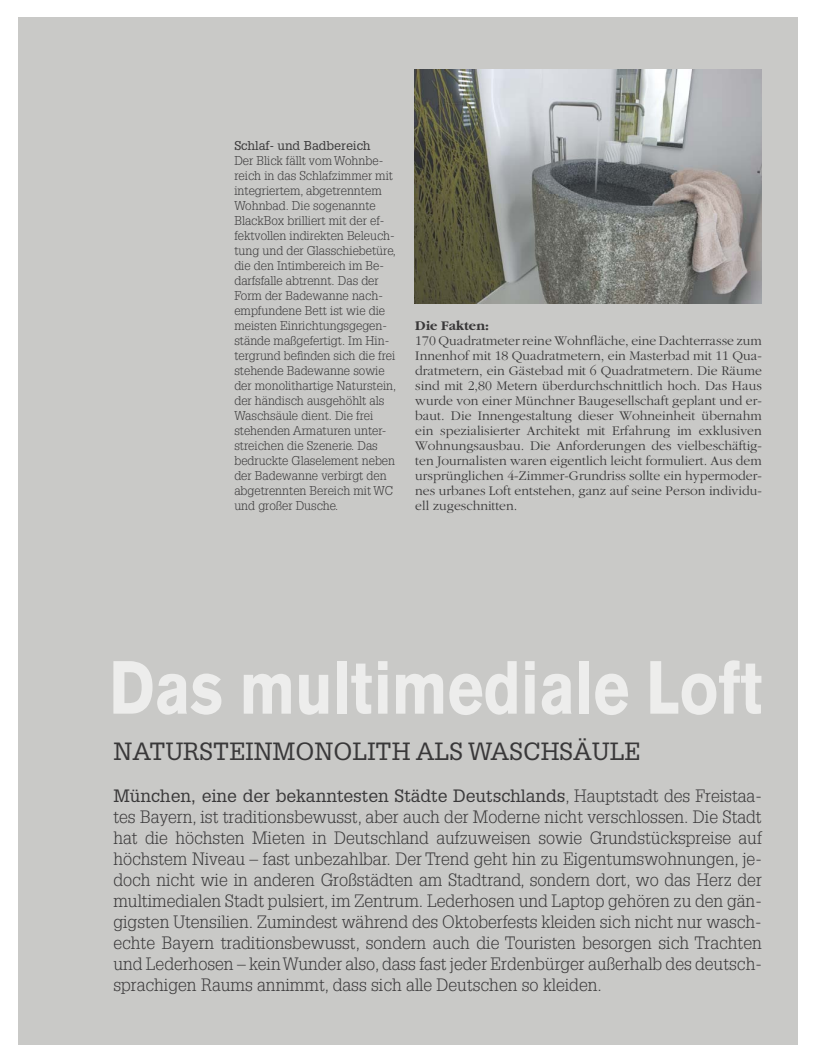
<style>
.page{position:relative;width:815px;height:1063px;background:#fff}
.page>*{position:absolute;margin:0;border:0;box-sizing:border-box;transform-origin:0 0}
.t1{font:700 74.38px "Akzidenz Grotesk BQ";color:#ededec;scale:.83 1}
.t2{font:24.38px "Glypha";color:#393839}
.t3{font:300 17.5px/21px "Glypha";color:#393839;text-align:justify}
.t4{font:300 13.75px/15px "Gs Garamond";color:#393839;text-align:justify}
.t5{font:700 13.75px "Gs Garamond";color:#393839}
.t6{font:300 12.5px/15px "Glypha";color:#393839}
.t7{font:12.5px "Glypha";color:#393839}
.s1{font-weight:400}
</style>
<div class="page">
<div style="left:18px;top:18px;width:779px;height:1027px;background:#c9c9c7"></div>
<img style="left:415px;top:70px;width:347px;height:234px">
<p class="t7" style="left:234px;top:141px;width:138px">Schlaf- und Badbereich</p>
<p class="t6" style="left:234px;top:154px;width:163px">Der Blick fällt vom Wohnbe&shy;reich in das Schlafzimmer mit integriertem, abgetrenntem<br>Wohnbad. Die sogenannte<br>BlackBox brilliert mit der ef&shy;fektvollen indirekten Beleuch&shy;tung und der Glasschiebetüre, die den Intimbereich im Be&shy;darfsfalle abtrennt. Das der<br>Form der Badewanne nach&shy;empfundene Bett ist wie die meisten Einrichtungsgegen&shy;stände maßgefertigt. Im Hin&shy;tergrund befinden sich die frei stehende Badewanne sowie der monolithartige Naturstein, der händisch ausgehöhlt als<br>Waschsäule dient. Die frei stehenden Armaturen unter&shy;streichen die Szenerie. Das bedruckte Glaselement neben der Badewanne verbirgt den abgetrennten Bereich mit WC und großer Dusche.</p>
<p class="t5" style="left:415px;top:320px;width:75px">Die Fakten:</p>
<p class="t4" style="left:415px;top:334px;width:348px">170 Quadratmeter reine Wohnfläche, eine Dachterrasse zum Innenhof mit 18 Quadratmetern, ein Masterbad mit 11 Qua&shy;dratmetern, ein Gästebad mit 6 Quadratmetern. Die Räume sind mit 2,80 Metern überdurchschnittlich hoch. Das Haus wurde von einer Münchner Baugesellschaft geplant und er&shy;baut. Die Innengestaltung dieser Wohneinheit übernahm ein spezialisierter Architekt mit Erfahrung im exklusiven Wohnungsausbau. Die Anforderungen des vielbeschäftig&shy;ten Journalisten waren eigentlich leicht formuliert. Aus dem ursprünglichen 4-Zimmer-Grundriss sollte ein hypermoder&shy;nes urbanes Loft entstehen, ganz auf seine Person individu&shy;ell zugeschnitten.</p>
<h1 class="t1" style="left:109px;top:658px;width:788px">Das multimediale Loft</h1>
<h2 class="t2" style="left:113px;top:742px;width:529px">NATURSTEINMONOLITH ALS WASCHSÄULE</h2>
<p class="t3" style="left:113px;top:787px;width:650px"><span class="s1">München, eine der bekanntesten Städte Deutschlands</span>, Hauptstadt des Freistaa&shy;tes Bayern, ist traditionsbewusst, aber auch der Moderne nicht verschlossen. Die Stadt hat die höchsten Mieten in Deutschland aufzuweisen sowie Grundstückspreise auf höchstem Niveau – fast unbezahlbar. Der Trend geht hin zu Eigentumswohnungen, je&shy;doch nicht wie in anderen Großstädten am Stadtrand, sondern dort, wo das Herz der multimedialen Stadt pulsiert, im Zentrum. Lederhosen und Laptop gehören zu den gän&shy;gigsten Utensilien. Zumindest während des Oktoberfests kleiden sich nicht nur wasch&shy;echte Bayern traditionsbewusst, sondern auch die Touristen besorgen sich Trachten und Lederhosen – kein Wunder also, dass fast jeder Erdenbürger außerhalb des deutsch&shy;sprachigen Raums annimmt, dass sich alle Deutschen so kleiden.</p>
</div>
